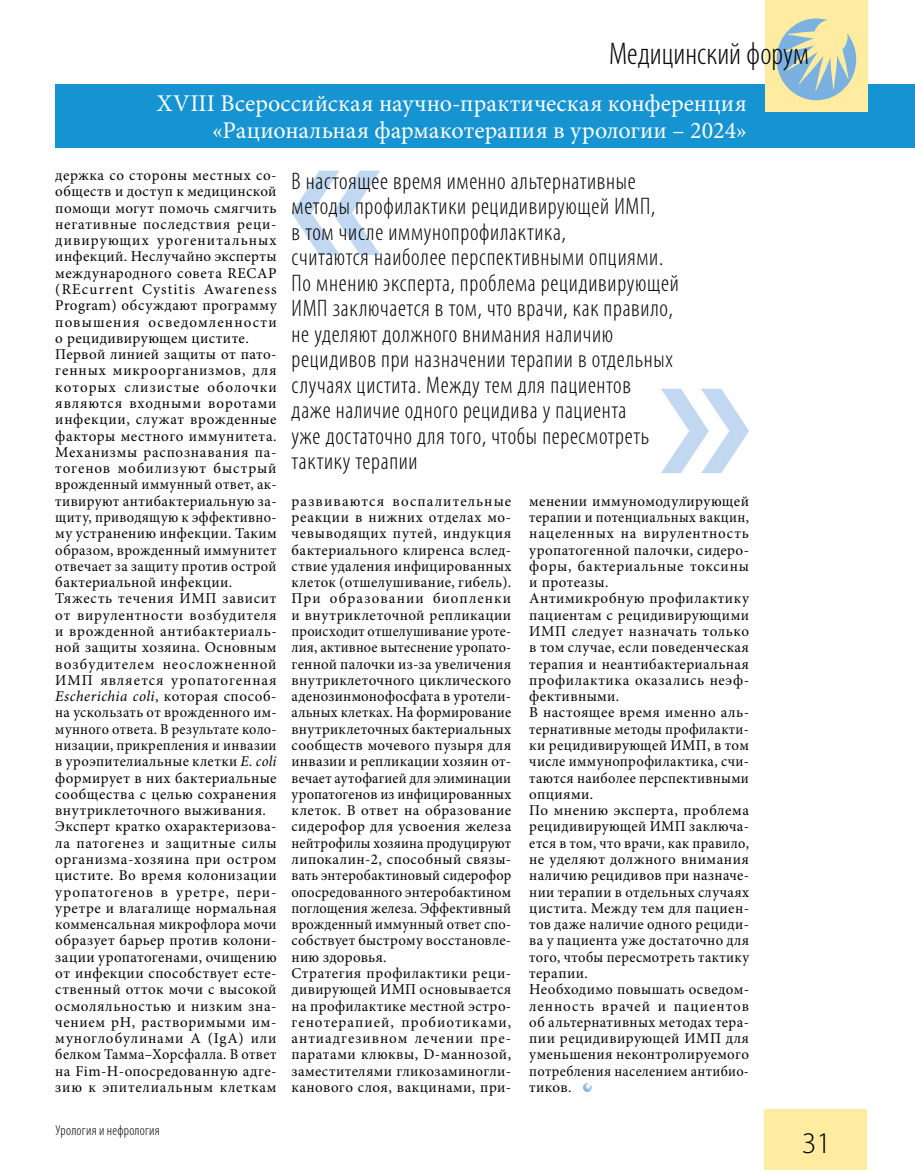
<style>
.page{position:relative;width:915px;height:1170px;background:#fff}
.page>*{position:absolute;margin:0;border:0;box-sizing:border-box;transform-origin:0 0}
.t1{font:300 condensed 31.5px "Myriad Pro";color:#000}
.t2{font:300 30px "Myriad Pro";color:#000}
.t3{font:300 condensed 24px/25.5px "Myriad Pro";letter-spacing:.03em;color:#000}
.t4{font:24px/27px "Minion Pro";letter-spacing:.005em;color:#fff;text-align:right}
.t5{font:15px/16.4px "Minion Pro";letter-spacing:.03em;color:#000}
.t6{font:300 condensed 14.25px "Myriad Pro";letter-spacing:.015em;color:#000}
.s1{font-style:italic}
</style>
<div class="page">
<div style="left:55px;top:84px;width:859px;height:63px;background:#1694d2"></div>
<div style="left:764px;top:1108px;width:102px;height:61px;background:#ffeca1"></div>
<div style="left:765px;top:0;width:102px;height:112px;background:#ffeca1"></div>
<svg style="left:776px;top:18px;width:79px;height:82px"></svg>
<svg style="left:292px;top:170px;width:88px;height:85px"></svg>
<svg style="left:661px;top:388px;width:87px;height:85px"></svg>
<svg style="left:583px;top:1083px;width:8px;height:8px"></svg>
<h1 class="t1" style="left:608px;top:35px;width:201px">Медицинский форум</h1>
<h3 class="t4" style="left:157px;top:90px;width:591px">XVIII Всероссийская научно-практическая конференция «Рациональная фармакотерапия в урологии – 2024»</h3>
<p class="t5" style="left:55px;top:167px;width:223px">держка со стороны местных со&shy;обществ и доступ к медицинской помощи могут помочь смягчить негативные последствия реци&shy;дивирующих урогенитальных инфекций. Неслучайно эксперты международного совета RECAP (REcurrent Cystitis Awareness<br>Program) обсуждают программу повышения осведомленности о рецидивирующем цистите.<br>Первой линией защиты от пато&shy;генных микроорганизмов, для которых слизистые оболочки являются входными воротами инфекции, служат врожденные факторы местного иммунитета.<br>Механизмы распознавания па&shy;тогенов мобилизуют быстрый врожденный иммунный ответ, ак&shy;тивируют антибактериальную за&shy;щиту, приводящую к эффективно&shy;му устранению инфекции. Таким образом, врожденный иммунитет отвечает за защиту против острой бактериальной инфекции.<br>Тяжесть течения ИМП зависит от вирулентности возбудителя и врожденной антибактериаль&shy;ной защиты хозяина. Основным возбудителем неосложненной<br>ИМП является уропатогенная<br><span class="s1">Escherichia coli</span>, которая способ&shy;на ускользать от врожденного им&shy;мунного ответа. В результате коло&shy;низации, прикрепления и инвазии в уроэпителиальные клетки <span class="s1">E. coli </span>формирует в них бактериальные сообщества с целью сохранения внутриклеточного выживания.<br>Эксперт кратко охарактеризова&shy;ла патогенез и защитные силы организма-хозяина при остром цистите. Во время колонизации уропатогенов в уретре, пери&shy;уретре и влагалище нормальная комменсальная микрофлора мочи образует барьер против колони&shy;зации уропатогенами, очищению от инфекции способствует есте&shy;ственный отток мочи с высокой осмоляльностью и низким зна&shy;чением рН, растворимыми им&shy;муноглобулинами А (IgA) или белком Тамма–Хорсфалла. В ответ на Fim-H-опосредованную адге&shy;зию к эпителиальным клеткам</p>
<p class="t3" style="left:291px;top:168px;width:388px">В настоящее время именно альтернативные методы профилактики рецидивирующей ИМП,<br>в том числе иммунопрофилактика,<br>считаются наиболее перспективными опциями.<br>По мнению эксперта, проблема рецидивирующей ИМП заключается в том, что врачи, как правило, не уделяют должного внимания наличию рецидивов при назначении терапии в отдельных случаях цистита. Между тем для пациентов<br>даже наличие одного рецидива у пациента<br>уже достаточно для того, чтобы пересмотреть тактику терапии</p>
<p class="t5" style="left:291px;top:493px;width:221px">развиваются воспалительные реакции в нижних отделах мо&shy;чевыводящих путей, индукция бактериального клиренса вслед&shy;ствие удаления инфицированных клеток (отшелушивание, гибель).<br>При образовании биопленки и внутриклеточной репликации происходит отшелушивание уроте&shy;лия, активное вытеснение уропато&shy;генной палочки из-за увеличения внутриклеточного циклического аденозинмонофосфата в уротели&shy;альных клетках. На формирование внутриклеточных бактериальных сообществ мочевого пузыря для инвазии и репликации хозяин от&shy;вечает аутофагией для элиминации уропатогенов из инфицированных клеток. В ответ на образование сидерофор для усвоения железа нейтрофилы хозяина продуцируют липокалин-2, способный связы&shy;вать энтеробактиновый сидерофор опосредованного энтеробактином поглощения железа. Эффективный врожденный иммунный ответ спо&shy;собствует быстрому восстановле&shy;нию здоровья.<br>Стратегия профилактики реци&shy;дивирующей ИМП основывается на профилактике местной эстро&shy;генотерапией, пробиотиками, антиадгезивном лечении пре&shy;паратами клюквы, D-маннозой, заместителями гликозаминогли&shy;канового слоя, вакцинами, при-</p>
<p class="t5" style="left:529px;top:493px;width:221px">менении иммуномодулирующей терапии и потенциальных вакцин, нацеленных на вирулентность уропатогенной палочки, сидеро&shy;форы, бактериальные токсины и протеазы.<br>Антимикробную профилактику пациентам с рецидивирующими<br>ИМП следует назначать только в том случае, если поведенческая терапия и неантибактериальная профилактика оказались неэф&shy;фективными.<br>В настоящее время именно аль&shy;тернативные методы профилакти&shy;ки рецидивирующей ИМП, в том числе иммунопрофилактика, счи&shy;таются наиболее перспективными опциями.<br>По мнению эксперта, проблема рецидивирующей ИМП заключа&shy;ется в том, что врачи, как правило, не уделяют должного внимания наличию рецидивов при назначе&shy;нии терапии в отдельных случаях цистита. Между тем для пациен&shy;тов даже наличие одного рециди&shy;ва у пациента уже достаточно для того, чтобы пересмотреть тактику терапии.<br>Необходимо повышать осведом&shy;ленность врачей и пациентов об альтернативных методах тера&shy;пии рецидивирующей ИМП для уменьшения неконтролируемого потребления населением антибио&shy;тиков.</p>
<p class="t6" style="left:55px;top:1121px;width:106px">Урология и нефрология</p>
<h2 class="t2" style="left:801px;top:1126px;width:31px">31</h2>
</div>
